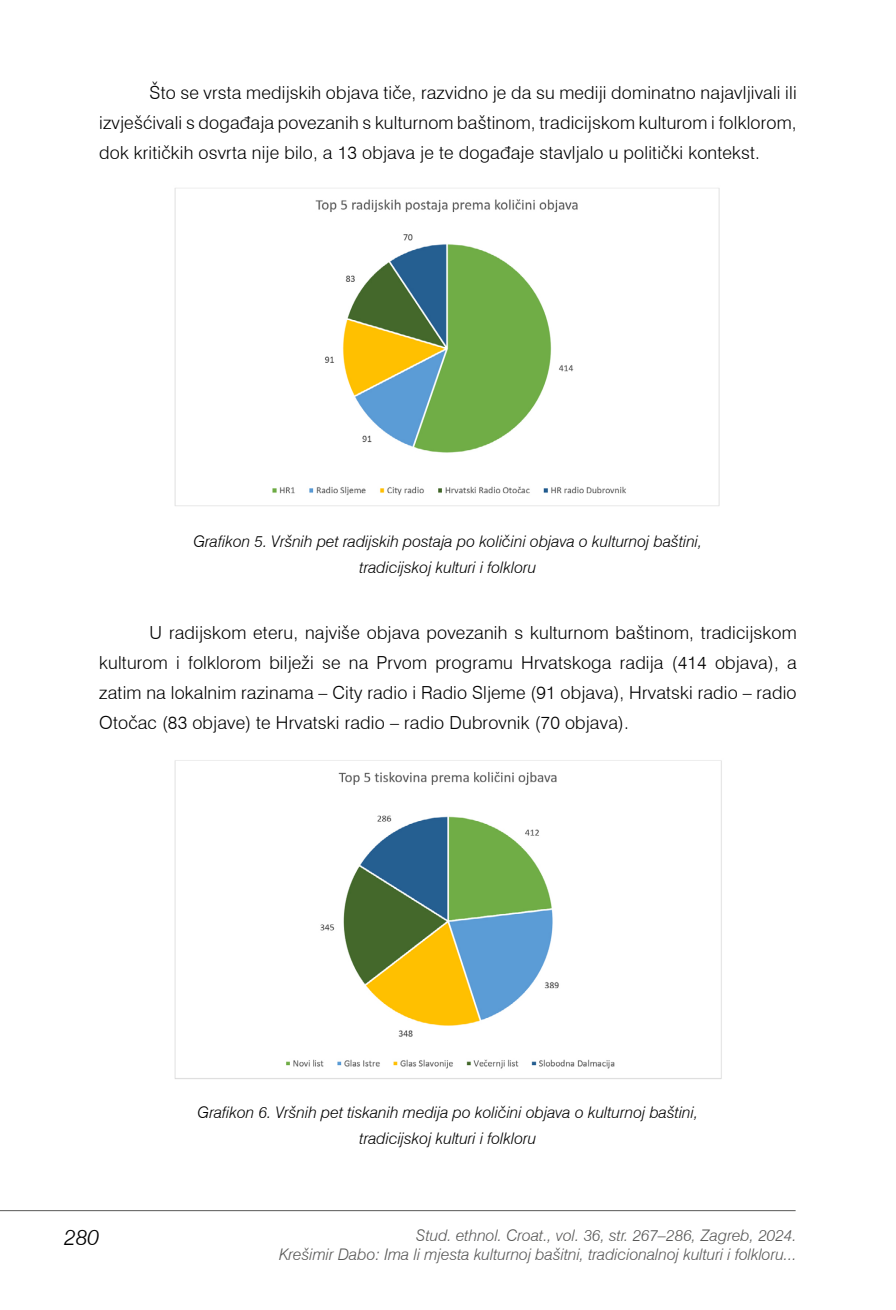
<style>
.page{position:relative;width:896px;height:1310px;background:#fff}
.page>*{position:absolute;margin:0;border:0;box-sizing:border-box;transform-origin:0 0}
.t1{font:italic 300 22px "Swiss 721 BT";color:#000}
.t2{font:300 18px/30px "Swiss 721 BT";letter-spacing:.01em;color:#000;text-align:justify}
.t3{font:italic 300 16px/26px "Swiss 721 BT";color:#000;text-align:center}
.t4{font:italic 300 16px/19.2px "Swiss 721 BT";color:#575756;text-align:right}
</style>
<div class="page">
<hr style="left:0;top:1210px;width:795px;height:1px;background:#575756">
<img style="left:174px;top:188px;width:546px;height:318px">
<img style="left:174px;top:760px;width:548px;height:319px">
<p class="t2" style="left:99px;top:77px;width:699px;text-indent:50px">Što se vrsta medijskih objava tiče, razvidno je da su mediji dominatno najavljivali ili izvješćivali s događaja povezanih s kulturnom baštinom, tradicijskom kulturom i folklorom, dok kritičkih osvrta nije bilo, a 13 objava je te događaje stavljalo u politički kontekst.</p>
<p class="t3" style="left:193px;top:528px;width:510px">Grafikon 5. Vršnih pet radijskih postaja po količini objava o kulturnoj baštini, tradicijskoj kulturi i folkloru</p>
<p class="t2" style="left:99px;top:617px;width:699px;text-indent:50px">U radijskom eteru, najviše objava povezanih s kulturnom baštinom, tradicijskom kulturom i folklorom bilježi se na Prvom programu Hrvatskoga radija (414 objava), a zatim na lokalnim razinama – City radio i Radio Sljeme (91 objava), Hrvatski radio – radio Otočac (83 objave) te Hrvatski radio – radio Dubrovnik (70 objava).</p>
<p class="t1" style="left:64px;top:1224px;width:37px">280</p>
<p class="t3" style="left:198px;top:1098px;width:502px">Grafikon 6. Vršnih pet tiskanih medija po količini objava o kulturnoj baštini, tradicijskoj kulturi i folkloru</p>
<p class="t4" style="left:279px;top:1225px;width:519px">Stud. ethnol. Croat., vol. 36, str. 267–286, Zagreb, 2024.<br>Krešimir Dabo: Ima li mjesta kulturnoj bašitni, tradicionalnoj kulturi i folkloru...</p>
</div>
